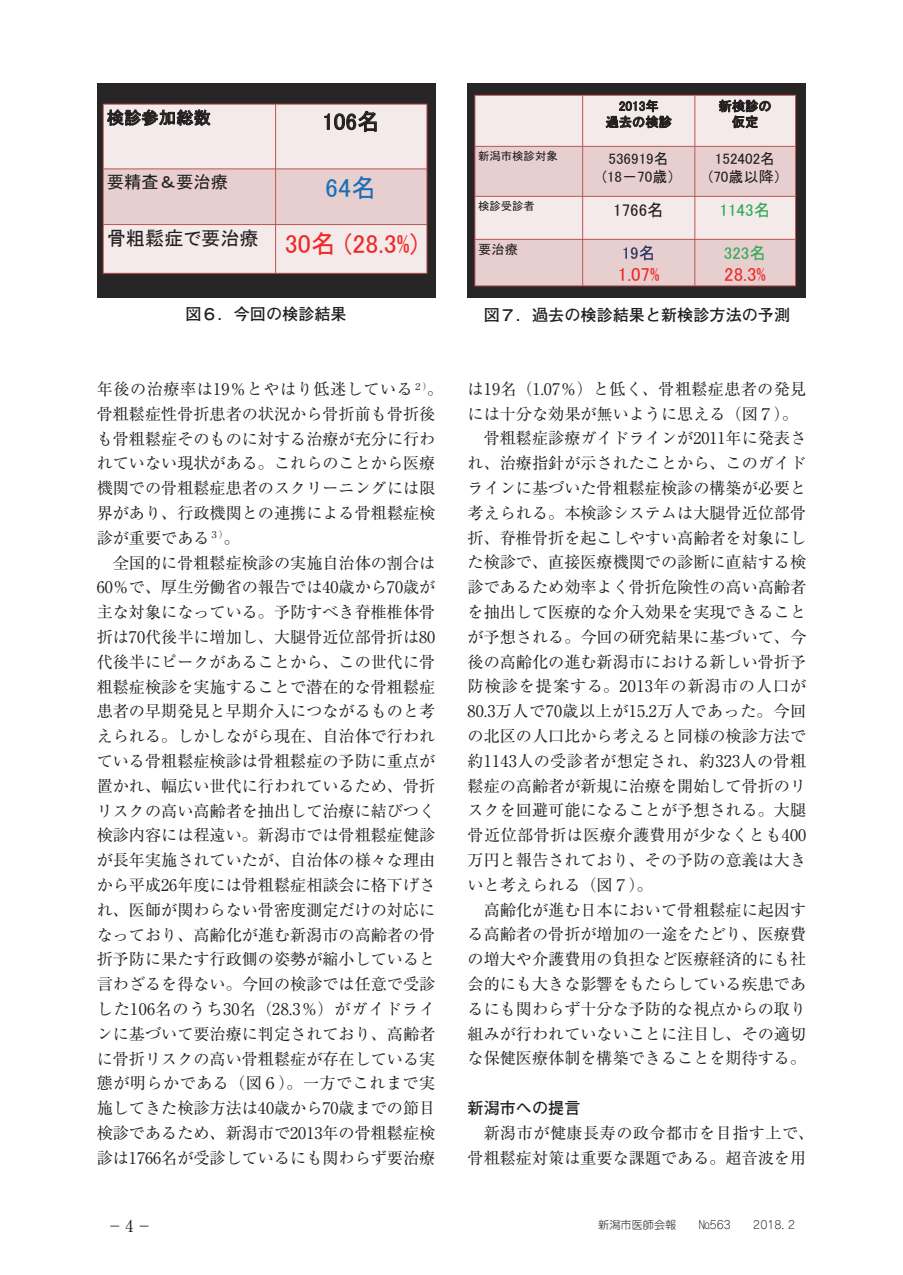
<style>
.page{position:relative;width:903px;height:1275px;background:#fff}
.page>*{position:absolute;margin:0;border:0;box-sizing:border-box;transform-origin:0 0}
.t1{font:26.07px/55.6px "MS P Gothic";color:#ee2a28}
.t2{font:23.1px "MS P Gothic";color:#231f20}
.t3{font:18.9px "MS P Gothic";color:#ee2a28}
.t4{font:17.32px "MS P Gothic";color:#231f20}
.t5{font:16.97px "MS P Gothic";color:#2daa56}
.t6{font:16.97px "MS P Gothic";color:#231f20}
.t7{font:16.97px "MS P Gothic";color:#1f2d5e}
.t8{font:16.1px/24.8px "Ryumin Pr 6";color:#231f20}
.t9{font:700 16.1px "Futo Go B101 Pr 6";color:#231f20}
.t10{font:16.1px "Ryumin Pr 6";letter-spacing:.035em;color:#231f20}
.t11{font:16.1px "Ryumin Pr 6";letter-spacing:.02em;color:#231f20}
.t12{font:16.1px "Ryumin Pr 6";letter-spacing:.03em;color:#231f20}
.t13{font:16.1px "Ryumin Pr 6";letter-spacing:.06em;color:#231f20}
.t14{font:16.1px "Ryumin Pr 6";letter-spacing:.025em;color:#231f20}
.t15{font:15.05px/18.2px "MS P Gothic";color:#231f20;text-align:center}
.t16{font:13.3px/15.9px "MS P Gothic";color:#231f20;text-align:center}
.t17{font:11.38px "MS P Gothic";color:#231f20}
.t18{font:300 11.2px "Jun 101 Pro";color:#231f20}
.s1{color:#1d6fb5}
</style>
<div class="page">
<div style="left:97px;top:83px;width:338px;height:215px;background:#282526"></div>
<div style="left:103px;top:104px;width:173px;height:65px;background:#f4eaea"></div>
<div style="left:276px;top:104px;width:151px;height:65px;background:#f4eaea"></div>
<div style="left:103px;top:169px;width:173px;height:56px;background:#e8cfcf"></div>
<div style="left:276px;top:169px;width:151px;height:56px;background:#e8cfcf"></div>
<div style="left:103px;top:225px;width:173px;height:48px;background:#f4eaea"></div>
<div style="left:276px;top:225px;width:151px;height:48px;background:#f4eaea"></div>
<hr style="left:275px;top:104px;width:1px;height:170px;background:#ba5553">
<hr style="left:103px;top:169px;width:324px;height:1px;background:#ba5553">
<hr style="left:103px;top:224px;width:324px;height:1px;background:#ba5553">
<hr style="left:103px;top:104px;width:1px;height:170px;background:#ba5553">
<hr style="left:427px;top:104px;width:1px;height:170px;background:#ba5553">
<hr style="left:103px;top:104px;width:324px;height:1px;background:#ba5553">
<hr style="left:103px;top:273px;width:324px;height:1px;background:#ba5553">
<svg style="left:107px;top:109px;width:103px;height:17px"></svg>
<svg style="left:324px;top:111px;width:53px;height:21px"></svg>
<div style="left:468px;top:83px;width:338px;height:215px;background:#282526"></div>
<div style="left:475px;top:95px;width:108px;height:51px;background:#f4eaea"></div>
<div style="left:583px;top:95px;width:112px;height:51px;background:#f4eaea"></div>
<div style="left:695px;top:95px;width:100px;height:51px;background:#f4eaea"></div>
<div style="left:475px;top:146px;width:108px;height:50px;background:#e8cfcf"></div>
<div style="left:583px;top:146px;width:112px;height:50px;background:#e8cfcf"></div>
<div style="left:695px;top:146px;width:100px;height:50px;background:#e8cfcf"></div>
<div style="left:475px;top:196px;width:108px;height:43px;background:#f4eaea"></div>
<div style="left:583px;top:196px;width:112px;height:43px;background:#f4eaea"></div>
<div style="left:695px;top:196px;width:100px;height:43px;background:#f4eaea"></div>
<div style="left:475px;top:239px;width:108px;height:47px;background:#e8cfcf"></div>
<div style="left:583px;top:239px;width:112px;height:47px;background:#e8cfcf"></div>
<div style="left:695px;top:239px;width:100px;height:47px;background:#e8cfcf"></div>
<hr style="left:582px;top:95px;width:1px;height:191px;background:#ba5553">
<hr style="left:694px;top:95px;width:1px;height:191px;background:#ba5553">
<hr style="left:475px;top:146px;width:321px;height:1px;background:#ba5553">
<hr style="left:475px;top:196px;width:321px;height:1px;background:#ba5553">
<hr style="left:475px;top:239px;width:321px;height:1px;background:#ba5553">
<hr style="left:475px;top:95px;width:1px;height:191px;background:#ba5553">
<hr style="left:795px;top:95px;width:1px;height:191px;background:#ba5553">
<hr style="left:475px;top:95px;width:321px;height:1px;background:#ba5553">
<hr style="left:475px;top:286px;width:321px;height:1px;background:#ba5553">
<svg style="left:606px;top:100px;width:66px;height:28px"></svg>
<svg style="left:719px;top:100px;width:52px;height:28px"></svg>
<p class="t4" style="left:107px;top:109px;width:106px">検診参加総数</p>
<h2 class="t2" style="left:322px;top:110px;width:60px">106名</h2>
<p class="t4" style="left:107px;top:174px;width:123px">要精査＆要治療</p>
<h1 class="t1" style="left:107px;top:160px;width:312px;text-indent:218px"><span class="s1">64名<br></span><sup>骨粗鬆症で要治療</sup> 30名 (28.3%)</h1>
<p class="t9" style="left:185px;top:301px;width:163px">図６．今回の検診結果</p>
<p class="t8" style="left:97px;top:376px;width:348px">年後の治療率は19％とやはり低迷している<sup>２）</sup>。骨粗鬆症性骨折患者の状況から骨折前も骨折後も骨粗鬆症そのものに対する治療が充分に行われていない現状がある。これらのことから医療機関での骨粗鬆症患者のスクリーニングには限界があり、行政機関との連携による骨粗鬆症検診が重要である<sup>３）</sup>。</p>
<p class="t8" style="left:97px;top:549px;width:340px;text-align:justify;text-indent:16px">全国的に骨粗鬆症検診の実施自治体の割合は60％で、厚生労働省の報告では40歳から70歳が主な対象になっている。予防すべき脊椎椎体骨折は70代後半に増加し、大腿骨近位部骨折は80代後半にピークがあることから、この世代に骨粗鬆症検診を実施することで潜在的な骨粗鬆症患者の早期発見と早期介入につながるものと考えられる。しかしながら現在、自治体で行われている骨粗鬆症検診は骨粗鬆症の予防に重点が置かれ、幅広い世代に行われているため、骨折リスクの高い高齢者を抽出して治療に結びつく検診内容には程遠い。新潟市では骨粗鬆症健診が長年実施されていたが、自治体の様々な理由から平成26年度には骨粗鬆症相談会に格下げされ、医師が関わらない骨密度測定だけの対応になっており、高齢化が進む新潟市の高齢者の骨折予防に果たす行政側の姿勢が縮小していると言わざるを得ない。今回の検診では任意で受診した106名のうち30名（28.3％）がガイドラインに基づいて要治療に判定されており、高齢者に骨折リスクの高い骨粗鬆症が存在している実態が明らかである（図６）。一方でこれまで実施してきた検診方法は40歳から70歳までの節目検診であるため、新潟市で2013年の骨粗鬆症検診は1766名が受診しているにも関わらず要治療</p>
<p class="t16" style="left:605px;top:98px;width:68px">2013年<br>過去の検診</p>
<p class="t16" style="left:718px;top:98px;width:55px">新検診の仮定</p>
<p class="t17" style="left:478px;top:150px;width:81px">新潟市検診対象</p>
<p class="t15" style="left:602px;top:149px;width:74px">536919名(18－70歳）</p>
<p class="t15" style="left:709px;top:149px;width:74px">152402名(70歳以降）</p>
<p class="t17" style="left:478px;top:200px;width:58px">検診受診者</p>
<p class="t6" style="left:613px;top:201px;width:53px">1766名</p>
<p class="t5" style="left:720px;top:201px;width:53px">1143名</p>
<p class="t16" style="left:478px;top:241px;width:41px">要治療</p>
<p class="t7" style="left:622px;top:244px;width:36px">19名</p>
<p class="t3" style="left:618px;top:265px;width:43px">1.07%</p>
<p class="t5" style="left:724px;top:244px;width:44px">323名</p>
<p class="t3" style="left:724px;top:265px;width:43px">28.3%</p>
<p class="t9" style="left:484px;top:302px;width:308px">図７．過去の検診結果と新検診方法の予測</p>
<p class="t11" style="left:468px;top:376px;width:340px">は19名（1.07％）と低く、骨粗鬆症患者の発見</p>
<p class="t8" style="left:468px;top:400px;width:332px">には十分な効果が無いように思える（図７）。</p>
<p class="t8" style="left:484px;top:425px;width:324px">骨粗鬆症診療ガイドラインが2011年に発表さ</p>
<p class="t8" style="left:468px;top:450px;width:340px">れ、治療指針が示されたことから、このガイド</p>
<p class="t8" style="left:468px;top:475px;width:340px">ラインに基づいた骨粗鬆症検診の構築が必要と</p>
<p class="t8" style="left:468px;top:499px;width:340px">考えられる。本検診システムは大腿骨近位部骨</p>
<p class="t8" style="left:468px;top:524px;width:340px">折、脊椎骨折を起こしやすい高齢者を対象にし</p>
<p class="t8" style="left:468px;top:549px;width:340px">た検診で、直接医療機関での診断に直結する検</p>
<p class="t8" style="left:468px;top:574px;width:340px">診であるため効率よく骨折危険性の高い高齢者</p>
<p class="t8" style="left:468px;top:599px;width:340px">を抽出して医療的な介入効果を実現できること</p>
<p class="t8" style="left:468px;top:623px;width:340px">が予想される。今回の研究結果に基づいて、今</p>
<p class="t8" style="left:468px;top:648px;width:340px">後の高齢化の進む新潟市における新しい骨折予</p>
<p class="t13" style="left:468px;top:674px;width:340px">防検診を提案する。2013年の新潟市の人口が</p>
<p class="t10" style="left:468px;top:698px;width:340px">80.3万人で70歳以上が15.2万人であった。今回</p>
<p class="t8" style="left:468px;top:723px;width:340px">の北区の人口比から考えると同様の検診方法で</p>
<p class="t12" style="left:468px;top:748px;width:340px">約1143人の受診者が想定され、約323人の骨粗</p>
<p class="t8" style="left:468px;top:772px;width:340px">鬆症の高齢者が新規に治療を開始して骨折のリ</p>
<p class="t8" style="left:468px;top:797px;width:340px">スクを回避可能になることが予想される。大腿</p>
<p class="t14" style="left:468px;top:822px;width:340px">骨近位部骨折は医療介護費用が少なくとも400</p>
<p class="t8" style="left:468px;top:847px;width:340px">万円と報告されており、その予防の意義は大き</p>
<p class="t8" style="left:468px;top:871px;width:187px">いと考えられる（図７）。</p>
<p class="t8" style="left:484px;top:896px;width:324px">高齢化が進む日本において骨粗鬆症に起因す</p>
<p class="t8" style="left:468px;top:921px;width:340px">る高齢者の骨折が増加の一途をたどり、医療費</p>
<p class="t8" style="left:468px;top:946px;width:340px">の増大や介護費用の負担など医療経済的にも社</p>
<p class="t8" style="left:468px;top:971px;width:340px">会的にも大きな影響をもたらしている疾患であ</p>
<p class="t8" style="left:468px;top:995px;width:340px">るにも関わらず十分な予防的な視点からの取り</p>
<p class="t8" style="left:468px;top:1020px;width:340px">組みが行われていないことに注目し、その適切</p>
<p class="t8" style="left:468px;top:1045px;width:340px">な保健医療体制を構築できることを期待する。</p>
<p class="t9" style="left:468px;top:1095px;width:114px">新潟市への提言</p>
<p class="t8" style="left:468px;top:1119px;width:348px;text-indent:16px">新潟市が健康長寿の政令都市を目指す上で、骨粗鬆症対策は重要な課題である。超音波を用</p>
<p class="t8" style="left:107px;top:1213px;width:47px">−4−</p>
<p class="t18" style="left:598px;top:1216px;width:198px">新潟市医師会報　　№563　　2018. 2</p>
</div>
